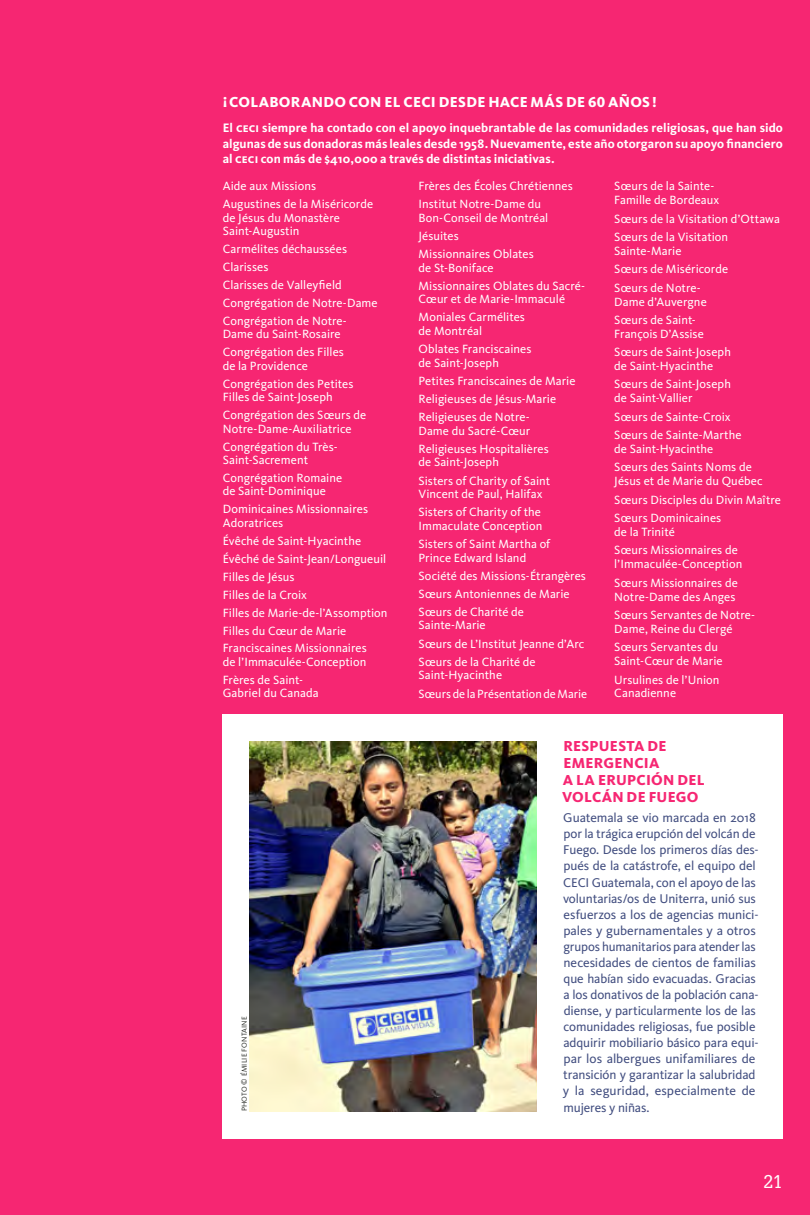
<style>
.page{position:relative;width:810px;height:1215px;background:#f62672}
.page>*{position:absolute;margin:0;border:0;box-sizing:border-box;transform-origin:0 0}
.t1{font:18px "Glypha LT Std";color:#fff}
.t2{font:800 15px/16.8px "Kievit OT";letter-spacing:.02em;color:#f62672}
.t3{font:800 15px "Kievit OT";letter-spacing:.02em;color:#fff}
.t4{font:13.2px/16px "Kievit OT";letter-spacing:-.01em;color:#424e80}
.t5{font:700 12.75px/15.6px "Kievit OT";letter-spacing:.005em;color:#fff;text-align:justify}
.t6{font:12.3px/18px "Kievit OT";letter-spacing:.005em;color:#fff}
.t7{font:7.5px "Kievit OT";letter-spacing:.03em;color:#20221d}
</style>
<div class="page">
<div style="left:223px;top:714px;width:560px;height:424px;background:#fff"></div>
<img style="left:250px;top:741px;width:286px;height:371px">
<p class="t3" style="left:223px;top:94px;width:435px">¡COLABORANDO CON EL CECI DESDE HACE MÁS DE 60 AÑOS !</p>
<p class="t5" style="left:223px;top:120px;width:562px">El ceci siempre ha contado con el apoyo inquebrantable de las comunidades religiosas, que han sido algunas de sus donadoras más leales desde 1958. Nuevamente, este año otorgaron su apoyo financiero al ceci con más de $410,000 a través de distintas iniciativas.</p>
<p class="t6" style="left:223px;top:177px;width:152px">Aide aux Missions<br>Augustines de la Miséricorde</p>
<p class="t6" style="left:223px;top:211px;width:119px;line-height:13.5px">de Jésus du Monastère<br>Saint-Augustin</p>
<p class="t6" style="left:223px;top:240px;width:156px">Carmélites déchaussées<br>Clarisses<br>Clarisses de Valleyfield<br>Congrégation de Notre-Dame<br>Congrégation de Notre-</p>
<p class="t6" style="left:223px;top:325px;width:123px">Dame du Saint-Rosaire<br>Congrégation des Filles</p>
<p class="t6" style="left:223px;top:357px;width:132px">de la Providence<br>Congrégation des Petites</p>
<p class="t6" style="left:223px;top:388px;width:145px">Filles de Saint-Joseph<br>Congrégation des Sœurs de</p>
<p class="t6" style="left:223px;top:420px;width:130px">Notre-Dame-Auxiliatrice<br>Congrégation du Très-</p>
<p class="t6" style="left:223px;top:451px;width:121px">Saint-Sacrement<br>Congrégation Romaine</p>
<p class="t6" style="left:223px;top:482px;width:147px">de Saint-Dominique<br>Dominicaines Missionnaires</p>
<p class="t6" style="left:223px;top:514px;width:166px">Adoratrices<br>Évêché de Saint-Hyacinthe<br>Évêché de Saint-Jean/Longueuil<br>Filles de Jésus<br>Filles de la Croix<br>Filles de Marie-de-l’Assomption<br>Filles du Cœur de Marie<br>Franciscaines Missionnaires</p>
<p class="t6" style="left:223px;top:653px;width:145px">de l’Immaculée-Conception<br>Frères de Saint-</p>
<p class="t6" style="left:223px;top:684px;width:97px">Gabriel du Canada</p>
<p class="t6" style="left:418px;top:177px;width:156px">Frères des Écoles Chrétiennes<br>Institut Notre-Dame du</p>
<p class="t6" style="left:418px;top:209px;width:131px">Bon-Conseil de Montréal<br>Jésuites<br>Missionnaires Oblates</p>
<p class="t6" style="left:418px;top:259px;width:168px">de St-Boniface<br>Missionnaires Oblates du Sacré-</p>
<p class="t6" style="left:418px;top:290px;width:148px">Cœur et de Marie-Immaculé<br>Moniales Carmélites</p>
<p class="t6" style="left:418px;top:322px;width:115px">de Montréal<br>Oblates Franciscaines</p>
<p class="t6" style="left:418px;top:354px;width:159px">de Saint-Joseph<br>Petites Franciscaines de Marie<br>Religieuses de Jésus-Marie<br>Religieuses de Notre-</p>
<p class="t6" style="left:418px;top:422px;width:132px">Dame du Sacré-Cœur<br>Religieuses Hospitalières</p>
<p class="t6" style="left:418px;top:453px;width:133px">de Saint-Joseph<br>Sisters of Charity of Saint</p>
<p class="t6" style="left:418px;top:485px;width:126px">Vincent de Paul, Halifax<br>Sisters of Charity of the</p>
<p class="t6" style="left:418px;top:517px;width:133px">Immaculate Conception<br>Sisters of Saint Martha of</p>
<p class="t6" style="left:418px;top:549px;width:169px">Prince Edward Island<br>Société des Missions-Étrangères<br>Sœurs Antoniennes de Marie<br>Sœurs de Charité de</p>
<p class="t6" style="left:418px;top:616px;width:167px">Sainte-Marie<br>Sœurs de L’Institut Jeanne d’Arc<br>Sœurs de la Charité de</p>
<p class="t6" style="left:418px;top:666px;width:170px">Saint-Hyacinthe<br>Sœurs de la Présentation de Marie</p>
<p class="t6" style="left:614px;top:179px;width:107px;line-height:14px">Sœurs de la Sainte-<br>Famille de Bordeaux</p>
<p class="t6" style="left:614px;top:209px;width:167px;line-height:18.5px">Sœurs de la Visitation d’Ottawa<br>Sœurs de la Visitation</p>
<p class="t6" style="left:614px;top:242px;width:115px;line-height:18.5px">Sainte-Marie<br>Sœurs de Miséricorde<br>Sœurs de Notre-</p>
<p class="t6" style="left:614px;top:292px;width:94px;line-height:18.5px">Dame d’Auvergne<br>Sœurs de Saint-</p>
<p class="t6" style="left:614px;top:325px;width:118px;line-height:18.5px">François D’Assise<br>Sœurs de Saint-Joseph</p>
<p class="t6" style="left:614px;top:357px;width:118px;line-height:18.5px">de Saint-Hyacinthe<br>Sœurs de Saint-Joseph</p>
<p class="t6" style="left:614px;top:389px;width:129px;line-height:18.5px">de Saint-Vallier<br>Sœurs de Sainte-Croix<br>Sœurs de Sainte-Marthe</p>
<p class="t6" style="left:614px;top:440px;width:139px;line-height:18.5px">de Saint-Hyacinthe<br>Sœurs des Saints Noms de</p>
<p class="t6" style="left:614px;top:472px;width:168px;line-height:18.5px">Jésus et de Marie du Québec<br>Sœurs Disciples du Divin Maître<br>Sœurs Dominicaines</p>
<p class="t6" style="left:614px;top:523px;width:125px;line-height:18.5px">de la Trinité<br>Sœurs Missionnaires de</p>
<p class="t6" style="left:614px;top:555px;width:130px;line-height:18.5px">l’Immaculée-Conception<br>Sœurs Missionnaires de</p>
<p class="t6" style="left:614px;top:587px;width:142px;line-height:18.5px">Notre-Dame des Anges<br>Sœurs Servantes de Notre-</p>
<p class="t6" style="left:614px;top:620px;width:120px;line-height:18.5px">Dame, Reine du Clergé<br>Sœurs Servantes du</p>
<p class="t6" style="left:614px;top:652px;width:110px;line-height:18.5px">Saint-Cœur de Marie<br>Ursulines de l’Union</p>
<p class="t6" style="left:614px;top:684px;width:63px">Canadienne</p>
<p class="t7" style="left:240px;top:1111px;width:97px;rotate:-90deg">PHOTO © ÉMILIE FONTAINE</p>
<p class="t2" style="left:562px;top:738px;width:144px">RESPUESTA DE<br>EMERGENCIA<br>A LA ERUPCIÓN DEL<br>VOLCÁN DE FUEGO</p>
<p class="t4" style="left:563px;top:810px;width:197px">Guatemala se vio marcada en 2018 por la trágica erupción del volcán de Fuego. Desde los primeros días des&shy;pués de la catástrofe, el equipo del CECI Guatemala, con el apoyo de las voluntarias/os de Uniterra, unió sus esfuerzos a los de agencias munici&shy;pales y gubernamentales y a otros grupos humanitarios para atender las necesidades de cientos de familias que habían sido evacuadas. Gracias a los donativos de la población cana&shy;diense, y particularmente los de las comunidades religiosas, fue posible adquirir mobiliario básico para equi&shy;par los albergues unifamiliares de transición y garantizar la salubridad y la seguridad, especialmente de</p>
<p class="t4" style="left:563px;top:1099px;width:88px">mujeres y niñas.</p>
<h1 class="t1" style="left:764px;top:1171px;width:21px">21</h1>
</div>
